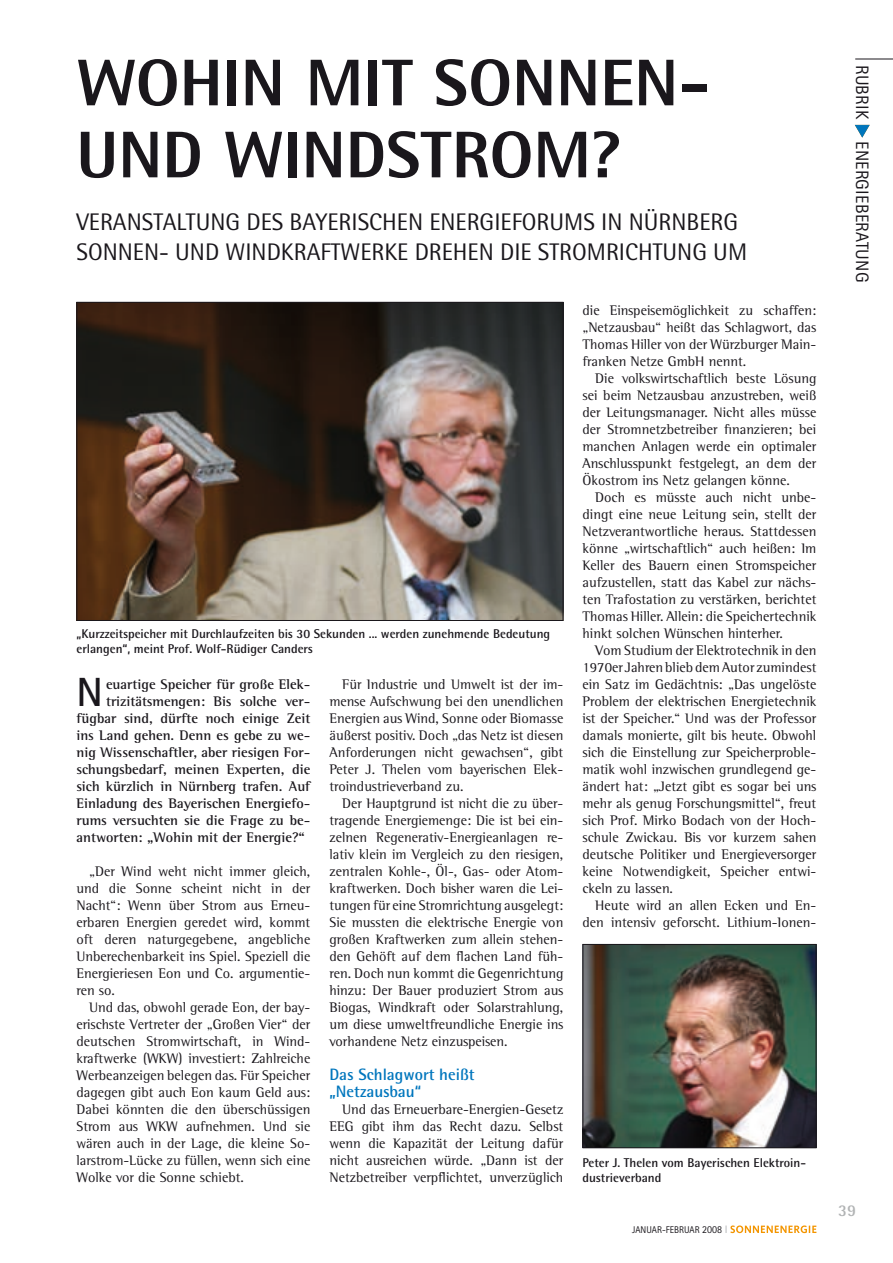
<style>
.page{position:relative;width:893px;height:1263px;background:#fff}
.page>*{position:absolute;margin:0;border:0;box-sizing:border-box;transform-origin:0 0}
.t1{font:800 66px/72px "Rotis Semi Sans Std";color:#1a171c}
.t2{font:700 40.8px "Rotis Semi Sans Std";color:#1a171c}
.t3{font:24px/30px "Rotis Semi Sans Std";color:#1a171c}
.t4{font:18px "Rotis Sans Serif Std";letter-spacing:.01em;color:#1a171c}
.t5{font:700 16.5px/17px "Rotis Semi Sans Std";color:#0076bd}
.t6{font:700 16.5px "Rotis Semi Sans Std";color:#b1b3b4}
.t7{font:14.25px/17px "Rotis Semi Serif Std";color:#1a171c;text-align:justify}
.t8{font:700 14.25px "Rotis Semi Serif Std";color:#1a171c}
.t9{font:700 12.75px/15px "Rotis Semi Sans Std";color:#1a171c}
.t10{font:9.75px "Rotis Sans Serif Std";color:#1a171c;scale:.95 1}
.s1{font-size:10.65px}
.s2{font-size:10.8px;color:#b1b3b4}
.s3{color:#0076bd}
</style>
<div class="page">
<svg style="left:730px;top:1225px;width:86px;height:8px"></svg>
<hr style="left:855px;top:59px;width:38px;height:1px;background:#1a171c">
<img style="left:585px;top:946px;width:229px;height:200px">
<div style="left:583px;top:944px;width:233px;height:204px;border:1px solid #1a171c"></div>
<img style="left:78px;top:304px;width:483px;height:315px">
<div style="left:76px;top:302px;width:487px;height:319px;border:1px solid #1a171c"></div>
<svg style="left:855px;top:125px;width:14px;height:12px"></svg>
<h1 class="t1" style="left:76px;top:46px;width:635px">WOHIN MIT SONNEN-<br>UND WINDSTROM?</h1>
<h3 class="t3" style="left:76px;top:206px;width:663px">VERANSTALTUNG DES BAYERISCHEN EN ERGIEFORU MS IN NÜRNBERG<br>SONN EN- UND</h3>
<h3 class="t3" style="left:226px;top:236px;width:523px">WINDKRAFTWERKE DREHEN DIE STROMRICHTUNG U M</h3>
<p class="t9" style="left:76px;top:626px;width:475px">„Kurzzeitspeicher mit Durchlaufzeiten bis 30 Sekunden ... werden zunehmende Bedeutung erlangen“, meint Prof. Wolf-Rüdiger Canders</p>
<h2 class="t2" style="left:76px;top:667px;width:21px">N</h2>
<p class="t8" style="left:106px;top:675px;width:206px">euartige Speicher für große Elek-</p>
<p class="t8" style="left:106px;top:693px;width:206px">trizitätsmengen: Bis solche ver-</p>
<p class="t8" style="left:76px;top:710px;width:235px">fügbar sind, dürfte noch einige Zeit</p>
<p class="t8" style="left:76px;top:727px;width:235px">ins Land gehen. Denn es gebe zu we-</p>
<p class="t8" style="left:76px;top:744px;width:235px">nig Wissenschaftler, aber riesigen For-</p>
<p class="t8" style="left:76px;top:761px;width:235px">schungsbedarf, meinen Experten, die</p>
<p class="t8" style="left:76px;top:778px;width:235px">sich kürzlich in Nürnberg trafen. Auf</p>
<p class="t8" style="left:76px;top:795px;width:235px">Einladung des Bayerischen Energiefo-</p>
<p class="t8" style="left:76px;top:812px;width:235px">rums versuchten sie die Frage zu be-</p>
<p class="t8" style="left:76px;top:829px;width:230px">antworten: „Wohin mit der Energie?“</p>
<p class="t7" style="left:76px;top:863px;width:235px;text-indent:13px">„Der Wind weht nicht immer gleich, und die Sonne scheint nicht in der Nacht“: Wenn über Strom aus Erneu&shy;erbaren Energien geredet wird, kommt oft deren naturgegebene, angebliche Unberechenbarkeit ins Spiel. Speziell die Energieriesen Eon und Co. argumentie&shy;ren so.</p>
<p class="t7" style="left:76px;top:999px;width:235px;text-indent:13px">Und das, obwohl gerade Eon, der bay&shy;erischste Vertreter der „Großen Vier“ der deutschen Stromwirtschaft, in Wind&shy;kraftwerke (WKW) investiert: Zahlreiche Werbeanzeigen belegen das. Für Speicher dagegen gibt auch Eon kaum Geld aus:<br>Dabei könnten die den überschüssigen Strom aus WKW aufnehmen. Und sie wären auch in der Lage, die kleine So&shy;larstrom-Lücke zu füllen, wenn sich eine Wolke vor die Sonne schiebt.</p>
<p class="t7" style="left:329px;top:676px;width:235px;text-indent:13px">Für Industrie und Umwelt ist der im&shy;mense Aufschwung bei den unendlichen Energien aus Wind, Sonne oder Biomasse äußerst positiv. Doch „das Netz ist diesen Anforderungen nicht gewachsen“, gibt Peter J. Thelen vom bayerischen Elek&shy;troindustrieverband zu.</p>
<p class="t7" style="left:329px;top:795px;width:235px;text-indent:13px">Der Hauptgrund ist nicht die zu über&shy;tragende Energiemenge: Die ist bei ein&shy;zelnen Regenerativ-Energieanlagen re&shy;lativ klein im Vergleich zu den riesigen, zentralen Kohle-, Öl-, Gas- oder Atom&shy;kraftwerken. Doch bisher waren die Lei&shy;tungen für eine Stromrichtung ausgelegt:<br>Sie mussten die elektrische Energie von großen Kraftwerken zum allein stehen&shy;den Gehöft auf dem flachen Land füh&shy;ren. Doch nun kommt die Gegenrichtung hinzu: Der Bauer produziert Strom aus Biogas, Windkraft oder Solarstrahlung, um diese umweltfreundliche Energie ins vorhandene Netz einzuspeisen.</p>
<p class="t5" style="left:329px;top:1066px;width:147px">Das Schlagwort heißt „Netzausbau“</p>
<p class="t7" style="left:329px;top:1101px;width:235px;text-indent:13px">Und das Erneuerbare-Energien-Gesetz EEG gibt ihm das Recht dazu. Selbst wenn die Kapazität der Leitung dafür nicht ausreichen würde. „Dann ist der Netzbetreiber verpflichtet, unverzüglich</p>
<p class="t7" style="left:582px;top:301px;width:235px">die Einspeisemöglichkeit zu schaffen: „Netzausbau“ heißt das Schlagwort, das Thomas Hiller von der Würzburger Main&shy;franken Netze GmbH nennt.</p>
<p class="t7" style="left:582px;top:369px;width:235px;text-indent:13px">Die volkswirtschaftlich beste Lösung sei beim Netzausbau anzustreben, weiß der Leitungsmanager. Nicht alles müsse der Stromnetzbetreiber finanzieren; bei manchen Anlagen werde ein optimaler Anschlusspunkt festgelegt, an dem der Ökostrom ins Netz gelangen könne.</p>
<p class="t7" style="left:582px;top:489px;width:235px;text-indent:13px">Doch es müsste auch nicht unbe&shy;dingt eine neue Leitung sein, stellt der Netzverantwortliche heraus. Stattdessen könne „wirtschaftlich“ auch heißen: Im Keller des Bauern einen Stromspeicher aufzustellen, statt das Kabel zur nächs&shy;ten Trafostation zu verstärken, berichtet Thomas Hiller. Allein: die Speichertechnik hinkt solchen Wünschen hinterher.</p>
<p class="t7" style="left:582px;top:642px;width:235px;text-indent:13px">Vom Studium der Elektrotechnik in den 1970er Jahren blieb dem Autor zumindest ein Satz im Gedächtnis: „Das ungelöste Problem der elektrischen Energietechnik ist der Speicher.“ Und was der Professor damals monierte, gilt bis heute. Obwohl sich die Einstellung zur Speicherproble&shy;matik wohl inzwischen grundlegend ge&shy;ändert hat: „Jetzt gibt es sogar bei uns mehr als genug Forschungsmittel“, freut sich Prof. Mirko Bodach von der Hoch&shy;schule Zwickau. Bis vor kurzem sahen deutsche Politiker und Energieversorger keine Notwendigkeit, Speicher entwi&shy;ckeln zu lassen.</p>
<p class="t7" style="left:582px;top:897px;width:235px;text-align:right">Heute wird an allen Ecken und En&shy;den intensiv geforscht. Lithium-Ionen-</p>
<p class="t9" style="left:582px;top:1155px;width:225px">Peter J. Thelen vom Bayerischen Elektroin&shy;dustrieverband</p>
<p class="t10" style="left:632px;top:1223px;width:102px">JANUAR-FEBRUAR <span class="s1">2008</span> <span class="s2">I</span></p>
<p class="t4" style="left:873px;top:65px;width:219px;rotate:90deg">RUBRIK <span class="s3">◆</span> ENERGIEBERATUNG</p>
<p class="t6" style="left:838px;top:1200px;width:19px">39</p>
</div>
